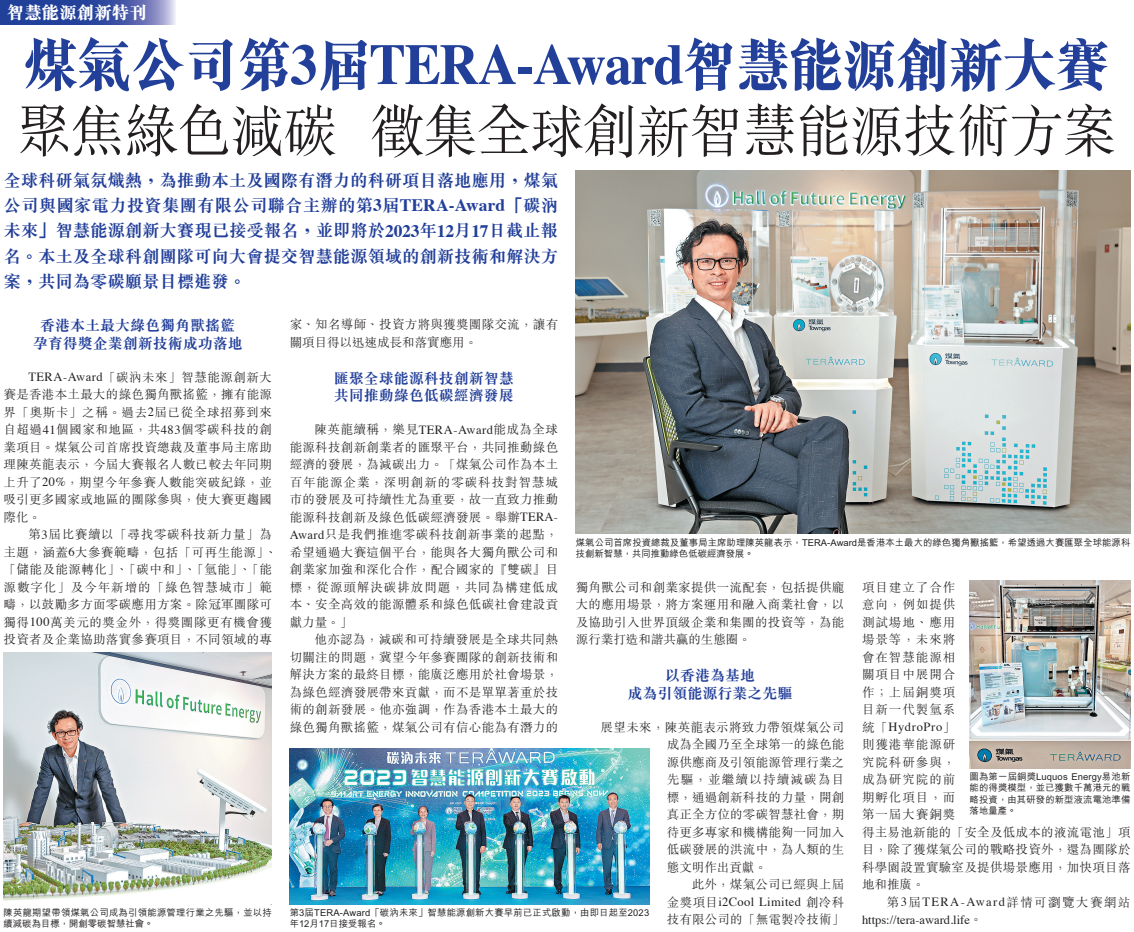
<style>
.page{position:relative;width:1134px;height:932px;background:#fff}
.page>*{position:absolute;margin:0;border:0;box-sizing:border-box;transform-origin:0 0}
.t1{font:300 57.5px/66.1px "M Sung HK";letter-spacing:-.025em;color:#231f20;scale:.95 1}
.t2{font:700 17.5px/25.5px "M Sung HK";letter-spacing:-.01em;color:#223f99;text-align:justify}
.t3{font:800 17.5px "M Sung HK";color:#fff}
.t4{font:700 15px/17.5px "M Sung HK";color:#223f99;text-align:center}
.t5{font:300 12.5px/17.5px "M Sung HK";letter-spacing:.025em;color:#231f20;text-align:justify}
.t6{font:12.5px "Times";color:#231f20}
.t7{font:300 12.5px "M Sung HK";letter-spacing:.115em;color:#231f20}
.t8{font:12.5px "Times";letter-spacing:.03em;color:#231f20}
.t9{font:12.5px "Times";letter-spacing:.055em;color:#231f20}
.t10{font:500 9.38px/11.2px "M Hei HK";letter-spacing:.01em;color:#231f20}
.s1{font-weight:800;color:#223f99}
.s2{font-family:"Times";font-weight:700;color:#223f99}
.s3{font-family:"Times"}
.s4{font-family:"Times";font-weight:400}
.s5{font-family:"M Sung HK";font-weight:300}
</style>
<div class="page">
<img style="left:576px;top:171px;width:554px;height:363px">
<svg style="left:0;top:0;width:175px;height:24px"></svg>
<img style="left:290px;top:748px;width:359px;height:156px">
<img style="left:4px;top:653px;width:268px;height:248px">
<img style="left:970px;top:581px;width:160px;height:187px">
<h2 class="t3" style="left:7px;top:4px;width:142px">智慧能源創新特刊</h2>
<h1 class="t1" style="left:17px;top:29px;width:1160px"><span class="s1">煤氣公司第</span><span class="s2">3</span><span class="s1">屆</span><span class="s2">TERA-Award</span><span class="s1">智慧能源創新大賽</span>聚焦綠色減碳 徵集全球創新智慧能源技術方案</h1>
<h2 class="t2" style="left:4px;top:167px;width:556px">全球科研氣氛熾熱，為推動本土及國際有潛力的科研項目落地應用，煤氣公司與國家電力投資集團有限公司聯合主辦的第<span class="s3">3</span>屆<span class="s3">TERA-Award</span>「碳汭未來」智慧能源創新大賽現已接受報名，並即將於<span class="s3">2023</span>年<span class="s3">12</span>月<span class="s3">17</span>日截止報名。本土及全球科創團隊可向大會提交智慧能源領域的創新技術和解決方案，共同為零碳願景目標進發。</h2>
<p class="t4" style="left:33px;top:317px;width:211px">香港本土最大綠色獨角獸搖籃孕育得獎企業創新技術成功落地</p>
<p class="t5" style="left:4px;top:368px;width:270px;text-indent:25px"><span class="s4">TERA-Award</span>「碳汭未來」智慧能源創新大賽是香港本土最大的綠色獨角獸搖籃，擁有能源界「奧斯卡」之稱。過去<span class="s4">2</span>屆已從全球招募到來自超過<span class="s4">41</span>個國家和地區，共<span class="s4">483</span>個零碳科技的創業項目。煤氣公司首席投資總裁及董事局主席助理陳英龍表示，今屆大賽報名人數已較去年同期上升了<span class="s4">20%</span>，期望今年參賽人數能突破紀錄，並吸引更多國家或地區的團隊參與，使大賽更趨國際化。</p>
<p class="t5" style="left:4px;top:525px;width:275px;text-align:left;text-indent:25px">第<span class="s4">3</span>屆比賽續以「尋找零碳科技新力量」為主題，涵蓋<span class="s4">6</span>大參賽範疇，包括「可再生能源」、「儲能及能源轉化」、「碳中和」、「氫能」、「能源數字化」及今年新增的「綠色智慧城市」範疇，以鼓勵多方面零碳應用方案。除冠軍團隊可獨得<span class="s4">100</span>萬美元的獎金外，得獎團隊更有機會獲投資者及企業協助落實參賽項目，不同領域的專</p>
<p class="t10" style="left:4px;top:906px;width:270px">陳英龍期望帶領煤氣公司成為引領能源管理行業之先驅，並以持續減碳為目標，開創零碳智慧社會。</p>
<p class="t5" style="left:290px;top:315px;width:270px">家、知名導師、投資方將與獲獎團隊交流，讓有關項目得以迅速成長和落實應用。</p>
<p class="t4" style="left:334px;top:369px;width:181px;text-align:left">匯聚全球能源科技創新智慧共同推動綠色低碳經濟發展</p>
<p class="t5" style="left:290px;top:420px;width:270px;text-indent:25px">陳英龍續稱，樂見<span class="s4">TERA-Award</span>能成為全球能源科技創新創業者的匯聚平台，共同推動綠色經濟的發展，為減碳出力。「煤氣公司作為本土百年能源企業，深明創新的零碳科技對智慧城市的發展及可持續性尤為重要，故一直致力推動能源科技創新及綠色低碳經濟發展。舉辦<span class="s4">TERA-Award</span>只是我們推進零碳科技創新事業的起點，希望通過大賽這個平台，能與各大獨角獸公司和創業家加強和深化合作，配合國家的『雙碳』目標，從源頭解決碳排放問題，共同為構建低成本、安全高效的能源體系和綠色低碳社會建設貢獻力量。」</p>
<p class="t5" style="left:290px;top:630px;width:270px;text-indent:25px">他亦認為，減碳和可持續發展是全球共同熱切關注的問題，冀望今年參賽團隊的創新技術和解決方案的最終目標，能廣泛應用於社會場景，為綠色經濟發展帶來貢獻，而不是單單著重於技術的創新發展。他亦強調，作為香港本土最大的綠色獨角獸搖籃，煤氣公司有信心能為有潛力的</p>
<p class="t10" style="left:576px;top:536px;width:556px">煤氣公司首席投資總裁及董事局主席助理陳英龍表示，TERA-Award是香港本土最大的綠色獨角獸搖籃，希望透過大賽匯聚全球能源科技創新智慧，共同推動綠色低碳經濟發展。</p>
<p class="t5" style="left:576px;top:578px;width:270px">獨角獸公司和創業家提供一流配套，包括提供龐大的應用場景，將方案運用和融入商業社會，以及協助引入世界頂級企業和集團的投資等，為能源行業打造和諧共贏的生態圈。</p>
<p class="t4" style="left:627px;top:667px;width:166px">以香港為基地<br>成為引領能源行業之先驅</p>
<p class="t5" style="left:667px;top:718px;width:179px;text-indent:-66px">展望未來，陳英龍表示將致力帶領煤氣公司成為全國乃至全球第一的綠色能源供應商及引領能源管理行業之先驅，並繼續以持續減碳為目標，通過創新科技的力量，開創真正全方位的零碳智慧社會，期待更多專家和機構能夠一同加入低碳發展的洪流中，為人類的生態文明作出貢獻。</p>
<p class="t5" style="left:692px;top:875px;width:154px">此外，煤氣公司已經與上屆</p>
<p class="t8" style="left:667px;top:890px;width:179px"><span class="s5">金獎項目</span>i2Cool Limited <span class="s5">創冷科</span></p>
<p class="t5" style="left:667px;top:910px;width:179px">技有限公司的「無電製冷技術」</p>
<p class="t5" style="left:862px;top:578px;width:95px">項目建立了合作意向，例如提供測試場地、應用場景等，未來將會在智慧能源相關項目中展開合作；上屆銅獎項目新一代製氫系</p>
<p class="t9" style="left:862px;top:715px;width:95px"><span class="s5">統「</span>HydroPro<span class="s5">」</span></p>
<p class="t5" style="left:862px;top:735px;width:270px;text-align:left">則獲港華能源研<br>究院科研參與，<br>成為研究院的前<br>期孵化項目，而<br>第一屆大賽銅獎<br>得主易池新能的「安全及低成本的液流電池」項目，除了獲煤氣公司的戰略投資外，還為團隊於科學園設置實驗室及提供場景應用，加快項目落地和推廣。</p>
<p class="t7" style="left:887px;top:893px;width:245px">第<span class="s4">3</span>屆<span class="s4">TERA-Award</span>詳情可瀏覽大賽網站</p>
<p class="t6" style="left:862px;top:908px;width:122px">https://tera-award.life<span class="s5">。</span></p>
<p class="t10" style="left:970px;top:770px;width:162px;text-align:justify">圖為第一屆銅獎Luquos Energy易池新能的得獎模型，並已獲數千萬港元的戰略投資，由其研發的新型液流電池準備落地量產。</p>
<p class="t10" style="left:290px;top:906px;width:361px">第3屆TERA-Award「碳汭未來」智慧能源創新大賽早前已正式啟動，由即日起至2023年12月17日接受報名。</p>
</div>
